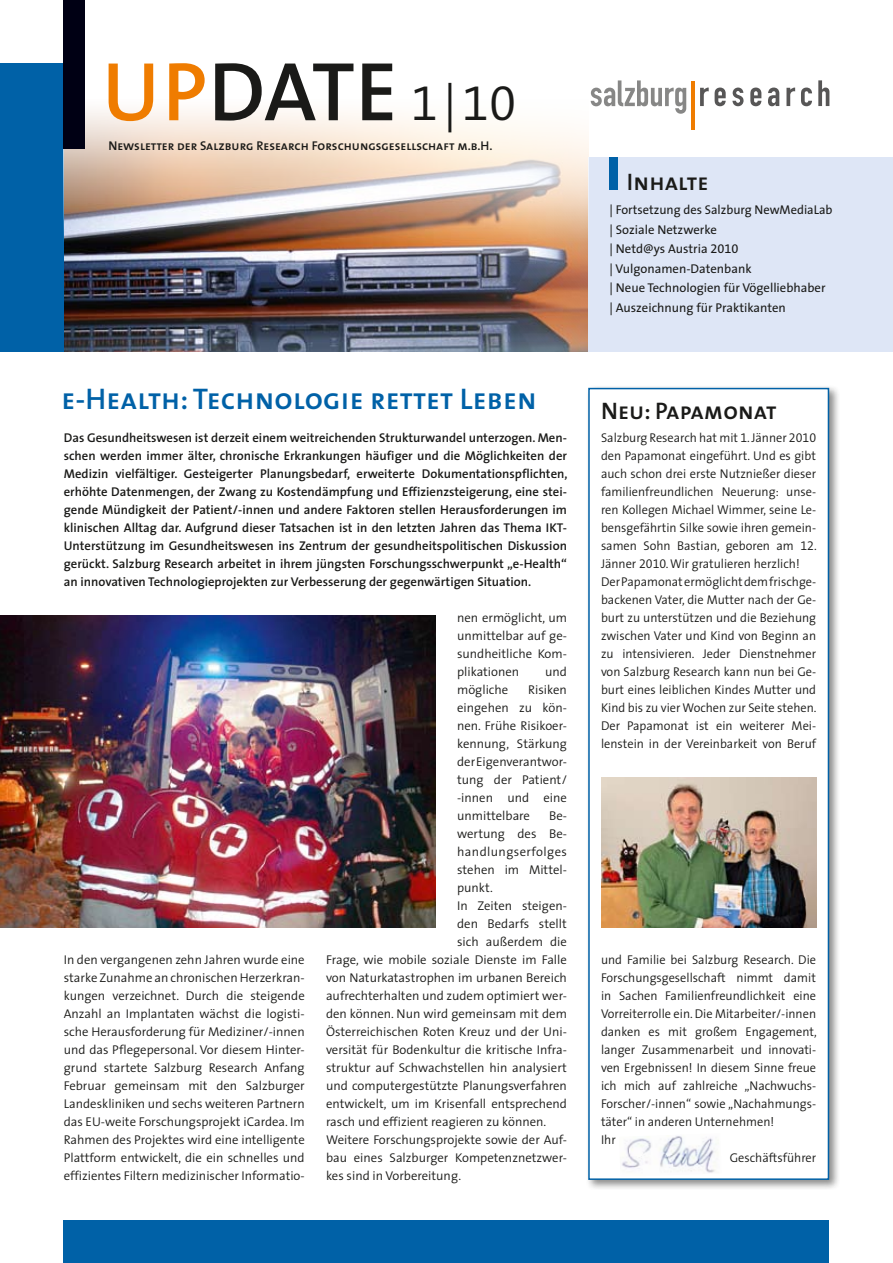
<style>
.page{position:relative;width:893px;height:1263px;background:#fff}
.page>*{position:absolute;margin:0;border:0;box-sizing:border-box;transform-origin:0 0}
.t1{font:600 84px "The Sans SN";letter-spacing:.01em;color:#1a1a18}
.t2{font:30px "The Sans SN Semi Bold Caps";letter-spacing:.005em;color:#0061a7}
.t3{font:24px "The Sans SN Semi Bold Caps";letter-spacing:.005em;color:#1a1a18}
.t4{font:300 12.75px/18px "The Sans SN";color:#1a1a18;text-align:justify}
.t5{font:600 12.75px/18px "The Sans SN";color:#1a1a18;text-align:justify}
.t6{font:12.75px/19.5px "The Sans SN";color:#1a1a18}
.t7{font:12.75px "The Sans SN Semi Bold Caps";color:#1a1a18}
.t8{font:300 12.75px "The Sans SN";letter-spacing:.03em;color:#1a1a18}
.s1{color:#ef7c00}
.s2{font-weight:300;font-size:49.5px}
</style>
<div class="page">
<img style="left:64px;top:242px;width:524px;height:110px">
<div style="left:588px;top:158px;width:305px;height:194px;background:#dee6f6"></div>
<div style="left:0;top:64px;width:64px;height:288px;background:#0061a7"></div>
<img style="left:64px;top:110px;width:524px;height:132px">
<div style="left:585px;top:384px;width:255px;height:806px;background:#1a1a18;opacity:.5"></div>
<div style="left:588px;top:388px;width:241px;height:792px;background:#fff;border:2px solid #0061a7"></div>
<svg style="left:591px;top:80px;width:95px;height:34px"></svg>
<svg style="left:700px;top:88px;width:9px;height:18px"></svg>
<svg style="left:715px;top:88px;width:11px;height:18px"></svg>
<svg style="left:732px;top:88px;width:11px;height:18px"></svg>
<svg style="left:750px;top:88px;width:11px;height:18px"></svg>
<svg style="left:768px;top:88px;width:11px;height:18px"></svg>
<svg style="left:786px;top:88px;width:9px;height:18px"></svg>
<svg style="left:801px;top:88px;width:11px;height:18px"></svg>
<svg style="left:818px;top:80px;width:11px;height:26px"></svg>
<hr style="left:691px;top:81px;width:4px;height:49px;background:#ef7c00">
<div style="left:64px;top:0;width:21px;height:149px;background:#000014"></div>
<div style="left:609px;top:158px;width:9px;height:32px;background:#0061a7"></div>
<div style="left:64px;top:1220px;width:765px;height:43px;background:#0061a7"></div>
<img style="left:622px;top:1136px;width:94px;height:37px">
<img style="left:601px;top:778px;width:215px;height:150px">
<img style="left:0;top:615px;width:436px;height:313px">
<h1 class="t1" style="left:102px;top:22px;width:416px"><span class="s1">UP</span>DATE <span class="s2">1|10</span></h1>
<p class="t7" style="left:108px;top:135px;width:386px">Newsletter der Salzburg Research Forschungsgesellschaft m.b.H.</p>
<h2 class="t2" style="left:62px;top:374px;width:476px">e-Health: Technologie rettet Leben</h2>
<p class="t5" style="left:64px;top:428px;width:505px">Das Gesundheitswesen ist derzeit einem weitreichenden Strukturwandel unterzogen. Men&shy;schen werden immer älter, chronische Erkrankungen häufiger und die Möglichkeiten der Medizin vielfältiger. Gesteigerter Planungsbedarf, erweiterte Dokumentationspflichten, erhöhte Datenmengen, der Zwang zu Kostendämpfung und Effizienzsteigerung, eine stei&shy;gende Mündigkeit der Patient/-innen und andere Faktoren stellen Herausforderungen im klinischen Alltag dar. Aufgrund dieser Tatsachen ist in den letzten Jahren das Thema IKT-Unterstützung im Gesundheitswesen ins Zentrum der gesundheitspolitischen Diskussion gerückt. Salzburg Research arbeitet in ihrem jüngsten Forschungsschwerpunkt „e-Health“ an innovativen Technologieprojekten zur Verbesserung der gegenwärtigen Situation.</p>
<p class="t4" style="left:64px;top:950px;width:242px">In den vergangenen zehn Jahren wurde eine starke Zunahme an chronischen Herzerkran&shy;kungen verzeichnet. Durch die steigende Anzahl an Implantaten wächst die logisti&shy;sche Herausforderung für Mediziner/-innen und das Pflegepersonal. Vor diesem Hinter&shy;grund startete Salzburg Research Anfang Februar gemeinsam mit den Salzburger Landeskliniken und sechs weiteren Partnern das EU-weite Forschungsprojekt iCardea. Im Rahmen des Projektes wird eine intelligente Plattform entwickelt, die ein schnelles und effizientes Filtern medizinischer Informatio-</p>
<p class="t4" style="left:457px;top:608px;width:111px">nen ermöglicht, um unmittelbar auf ge&shy;sundheitliche Kom&shy;plikationen</p>
<p class="t4" style="left:545px;top:662px;width:23px">und</p>
<p class="t4" style="left:457px;top:680px;width:111px;text-indent:71px">Risiken eingehen zu kön&shy;nen. Frühe Risikoer&shy;kennung, Stärkung der Eigenverantwor&shy;tung der Patient/ -innen und eine unmittelbare</p>
<p class="t4" style="left:457px;top:680px;width:53px">mögliche</p>
<p class="t4" style="left:549px;top:806px;width:19px">Be-</p>
<p class="t4" style="left:457px;top:824px;width:111px">wertung des Be-</p>
<p class="t8" style="left:457px;top:841px;width:111px">handlungserfolges</p>
<p class="t4" style="left:457px;top:860px;width:111px">stehen im Mittel-</p>
<p class="t4" style="left:457px;top:878px;width:37px">punkt.</p>
<p class="t4" style="left:457px;top:896px;width:111px">In Zeiten steigen-</p>
<p class="t4" style="left:457px;top:914px;width:111px">den Bedarfs stellt</p>
<p class="t4" style="left:457px;top:932px;width:111px">sich außerdem die</p>
<p class="t4" style="left:326px;top:950px;width:242px">Frage, wie mobile soziale Dienste im Falle</p>
<p class="t4" style="left:326px;top:968px;width:242px">von Naturkatastrophen im urbanen Bereich</p>
<p class="t4" style="left:326px;top:986px;width:242px">aufrechterhalten und zudem optimiert wer-</p>
<p class="t4" style="left:326px;top:1004px;width:242px">den können. Nun wird gemeinsam mit dem</p>
<p class="t4" style="left:326px;top:1022px;width:242px">Österreichischen Roten Kreuz und der Uni-</p>
<p class="t4" style="left:326px;top:1040px;width:242px">versität für Bodenkultur die kritische Infra-</p>
<p class="t4" style="left:326px;top:1058px;width:242px">struktur auf Schwachstellen hin analysiert</p>
<p class="t4" style="left:326px;top:1076px;width:242px">und computergestützte Planungsverfahren</p>
<p class="t4" style="left:326px;top:1094px;width:242px">entwickelt, um im Krisenfall entsprechend</p>
<p class="t4" style="left:326px;top:1112px;width:222px">rasch und effizient reagieren zu können.</p>
<p class="t4" style="left:326px;top:1130px;width:242px">Weitere Forschungsprojekte sowie der Auf-</p>
<p class="t4" style="left:326px;top:1148px;width:242px">bau eines Salzburger Kompetenznetzwer-</p>
<p class="t4" style="left:326px;top:1166px;width:137px">kes sind in Vorbereitung.</p>
<h3 class="t3" style="left:627px;top:162px;width:83px">Inhalte</h3>
<p class="t6" style="left:609px;top:200px;width:225px">| Fortsetzung des Salzburg NewMediaLab | Soziale Netzwerke<br>| Netd@ys Austria 2010<br>| Vulgonamen-Datenbank<br>| Neue Technologien für Vögelliebhaber<br>| Auszeichnung für Praktikanten</p>
<h3 class="t3" style="left:601px;top:391px;width:177px">Neu: Papamonat</h3>
<p class="t4" style="left:601px;top:428px;width:217px;text-align:left">Salzburg Research hat mit 1. Jänner 2010 den Papamonat eingeführt. Und es gibt auch schon drei erste Nutznießer dieser familienfreundlichen Neuerung: unse&shy;ren Kollegen Michael Wimmer, seine Le&shy;bensgefährtin Silke sowie ihren gemein&shy;samen Sohn Bastian, geboren am 12.<br>Jänner 2010. Wir gratulieren herzlich!<br>Der Papamonat ermöglicht dem frischge&shy;backenen Vater, die Mutter nach der Ge&shy;burt zu unterstützen und die Beziehung zwischen Vater und Kind von Beginn an zu intensivieren. Jeder Dienstnehmer von Salzburg Research kann nun bei Ge&shy;burt eines leiblichen Kindes Mutter und Kind bis zu vier Wochen zur Seite stehen.<br>Der Papamonat ist ein weiterer Mei&shy;lenstein in der Vereinbarkeit von Beruf</p>
<p class="t4" style="left:601px;top:950px;width:217px">und Familie bei Salzburg Research. Die</p>
<p class="t4" style="left:601px;top:968px;width:216px">Forschungsgesellschaft nimmt damit</p>
<p class="t4" style="left:601px;top:986px;width:217px">in Sachen Familienfreundlichkeit eine</p>
<p class="t4" style="left:601px;top:1004px;width:217px">Vorreiterrolle ein. Die Mitarbeiter/-innen</p>
<p class="t4" style="left:601px;top:1022px;width:217px">danken es mit großem Engagement,</p>
<p class="t4" style="left:601px;top:1040px;width:217px">langer Zusammenarbeit und innovati-</p>
<p class="t4" style="left:601px;top:1058px;width:217px">ven Ergebnissen! In diesem Sinne freue</p>
<p class="t4" style="left:601px;top:1076px;width:217px">ich mich auf zahlreiche „Nachwuchs-</p>
<p class="t4" style="left:601px;top:1094px;width:217px">Forscher/-innen“ sowie „Nachahmungs-</p>
<p class="t4" style="left:601px;top:1112px;width:175px">täter“ in anderen Unternehmen!</p>
<p class="t4" style="left:601px;top:1130px;width:16px">Ihr</p>
<p class="t4" style="left:730px;top:1148px;width:88px">Geschäftsführer</p>
</div>
